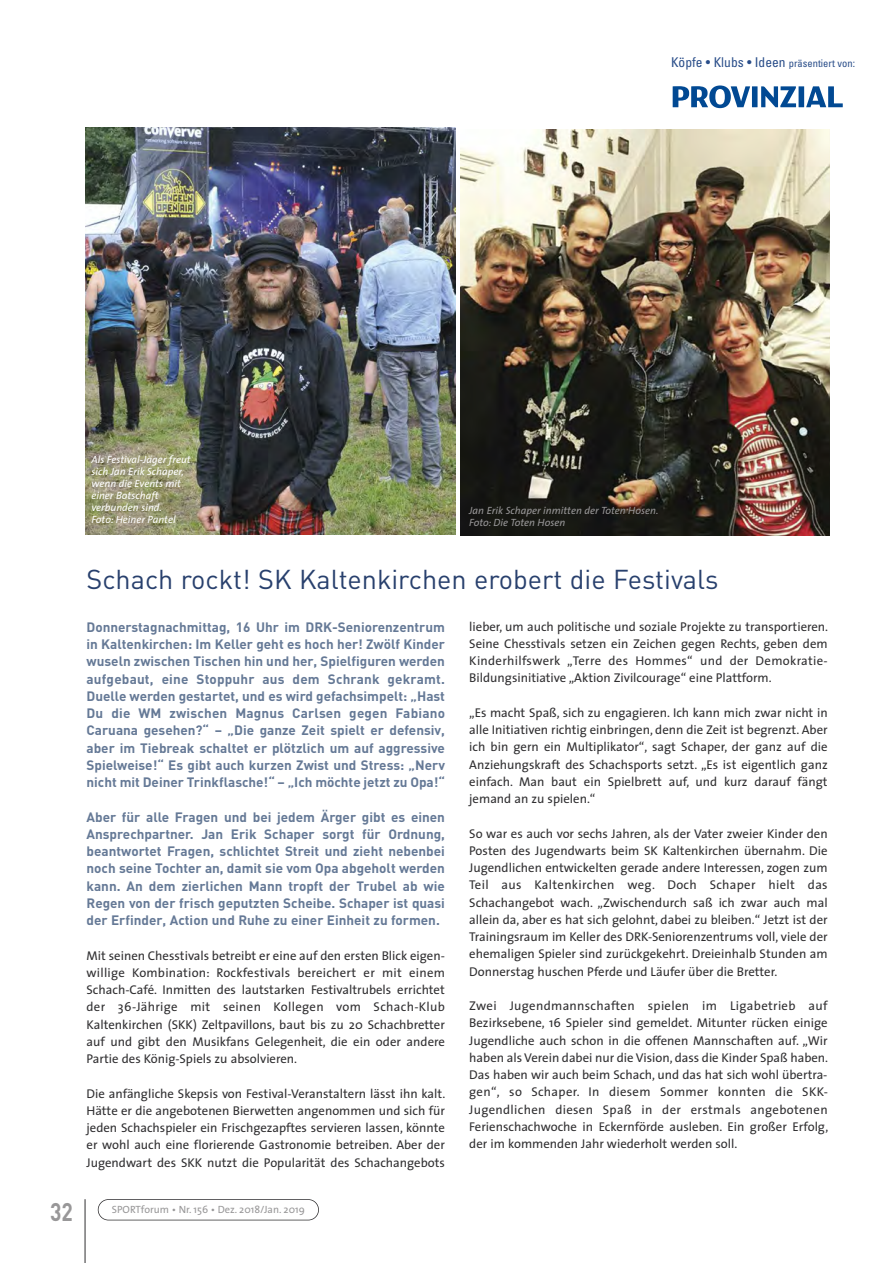
<style>
.page{position:relative;width:893px;height:1263px;background:#fff}
.page>*{position:absolute;margin:0;border:0;box-sizing:border-box;transform-origin:0 0}
.t1{font:27px "DIN";color:#28406d}
.t2{font:700 25.2px "DIN";color:#989798;scale:.83 1}
.t3{font:700 13.5px/17.2px "DIN";color:#657996;text-align:justify}
.t4{font:condensed 13.5px "Univers";color:#294d89}
.t5{font:12.75px/17.2px "The Sans";color:#302f31;text-align:justify}
.t6{font:italic 10.5px/12px "The Sans";color:#fff}
.t7{font:italic 10.5px/12px "The Sans";color:#989798}
.t8{font:10.5px "The Sans";color:#989798}
.s1{font-size:10.5px}
</style>
<div class="page">
<div style="left:98px;top:1199px;width:221px;height:21px;border:2px solid #302f31;border-radius:11px"></div>
<hr style="left:85px;top:1199px;width:1px;height:64px;background:#302f31">
<svg style="left:673px;top:85px;width:170px;height:23px"></svg>
<img style="left:85px;top:128px;width:370px;height:407px">
<img style="left:461px;top:129px;width:368px;height:406px">
<p class="t6" style="left:91px;top:454px;width:101px">Als Festival-Jäger freut sich Jan Erik Schaper, wenn die Events mit einer Botschaft verbunden sind.<br>Foto: Heiner Pantel</p>
<p class="t4" style="left:671px;top:57px;width:185px">Köpfe • Klubs • Ideen <span class="s1">präsentiert von:</span></p>
<p class="t7" style="left:469px;top:505px;width:191px">Jan Erik Schaper inmitten der Toten Hosen.<br>Foto: Die Toten Hosen</p>
<h1 class="t1" style="left:87px;top:563px;width:633px">Schach rockt! SK Kaltenkirchen erobert die Festivals</h1>
<p class="t3" style="left:87px;top:619px;width:360px">Donnerstagnachmittag, 16 Uhr im DRK-Seniorenzentrum in Kaltenkirchen: Im Keller geht es hoch her! Zwölf Kinder wuseln zwischen Tischen hin und her, Spielfiguren werden aufgebaut, eine Stoppuhr aus dem Schrank gekramt.<br>Duelle werden gestartet, und es wird gefachsimpelt: „Hast Du die WM zwischen Magnus Carlsen gegen Fabiano Caruana gesehen?“ – „Die ganze Zeit spielt er defensiv, aber im Tiebreak schaltet er plötzlich um auf aggressive Spielweise!“ Es gibt auch kurzen Zwist und Stress: „Nerv nicht mit Deiner Trinkflasche!“ – „Ich möchte jetzt zu Opa!“</p>
<p class="t3" style="left:87px;top:808px;width:360px">Aber für alle Fragen und bei jedem Ärger gibt es einen Ansprechpartner. Jan Erik Schaper sorgt für Ordnung, beantwortet Fragen, schlichtet Streit und zieht nebenbei noch seine Tochter an, damit sie vom Opa abgeholt werden kann. An dem zierlichen Mann tropft der Trubel ab wie Regen von der frisch geputzten Scheibe. Schaper ist quasi der Erfinder, Action und Ruhe zu einer Einheit zu formen.</p>
<p class="t5" style="left:87px;top:948px;width:360px">Mit seinen Chesstivals betreibt er eine auf den ersten Blick eigen&shy;willige Kombination: Rockfestivals bereichert er mit einem Schach-Café. Inmitten des lautstarken Festivaltrubels errichtet der 36-Jährige mit seinen Kollegen vom Schach-Klub Kaltenkirchen (SKK) Zeltpavillons, baut bis zu 20 Schachbretter auf und gibt den Musikfans Gelegenheit, die ein oder andere Partie des König-Spiels zu absolvieren.</p>
<p class="t5" style="left:87px;top:1086px;width:360px">Die anfängliche Skepsis von Festival-Veranstaltern lässt ihn kalt.<br>Hätte er die angebotenen Bierwetten angenommen und sich für jeden Schachspieler ein Frischgezapftes servieren lassen, könnte er wohl auch eine florierende Gastronomie betreiben. Aber der Jugendwart des SKK nutzt die Popularität des Schachangebots</p>
<p class="t5" style="left:469px;top:619px;width:360px">lieber, um auch politische und soziale Projekte zu transportieren.<br>Seine Chesstivals setzen ein Zeichen gegen Rechts, geben dem Kinderhilfswerk „Terre des Hommes“ und der Demokratie-Bildungsinitiative „Aktion Zivilcourage“ eine Plattform.</p>
<p class="t5" style="left:469px;top:705px;width:360px">„Es macht Spaß, sich zu engagieren. Ich kann mich zwar nicht in alle Initiativen richtig einbringen, denn die Zeit ist begrenzt. Aber ich bin gern ein Multiplikator“, sagt Schaper, der ganz auf die Anziehungskraft des Schachsports setzt. „Es ist eigentlich ganz einfach. Man baut ein Spielbrett auf, und kurz darauf fängt jemand an zu spielen.“</p>
<p class="t5" style="left:469px;top:826px;width:360px">So war es auch vor sechs Jahren, als der Vater zweier Kinder den Posten des Jugendwarts beim SK Kaltenkirchen übernahm. Die Jugendlichen entwickelten gerade andere Interessen, zogen zum Teil aus Kaltenkirchen weg. Doch Schaper hielt das Schachangebot wach. „Zwischendurch saß ich zwar auch mal allein da, aber es hat sich gelohnt, dabei zu bleiben.“ Jetzt ist der Trainingsraum im Keller des DRK-Seniorenzentrums voll, viele der ehemaligen Spieler sind zurückgekehrt. Dreieinhalb Stunden am Donnerstag huschen Pferde und Läufer über die Bretter.</p>
<p class="t5" style="left:469px;top:998px;width:361px">Zwei Jugendmannschaften spielen im Ligabetrieb auf Bezirksebene, 16 Spieler sind gemeldet. Mitunter rücken einige Jugendliche auch schon in die offenen Mannschaften auf. „Wir haben als Verein dabei nur die Vision, dass die Kinder Spaß haben.<br>Das haben wir auch beim Schach, und das hat sich wohl übertra&shy;gen“, so Schaper. In diesem Sommer konnten die SKK-Jugendlichen diesen Spaß in der erstmals angebotenen Ferienschachwoche in Eckernförde ausleben. Ein großer Erfolg, der im kommenden Jahr wiederholt werden soll.</p>
<h2 class="t2" style="left:50px;top:1197px;width:29px">32</h2>
<p class="t8" style="left:112px;top:1205px;width:194px">SPORTforum • Nr. 156 • Dez. 2018/Jan. 2019</p>
</div>
